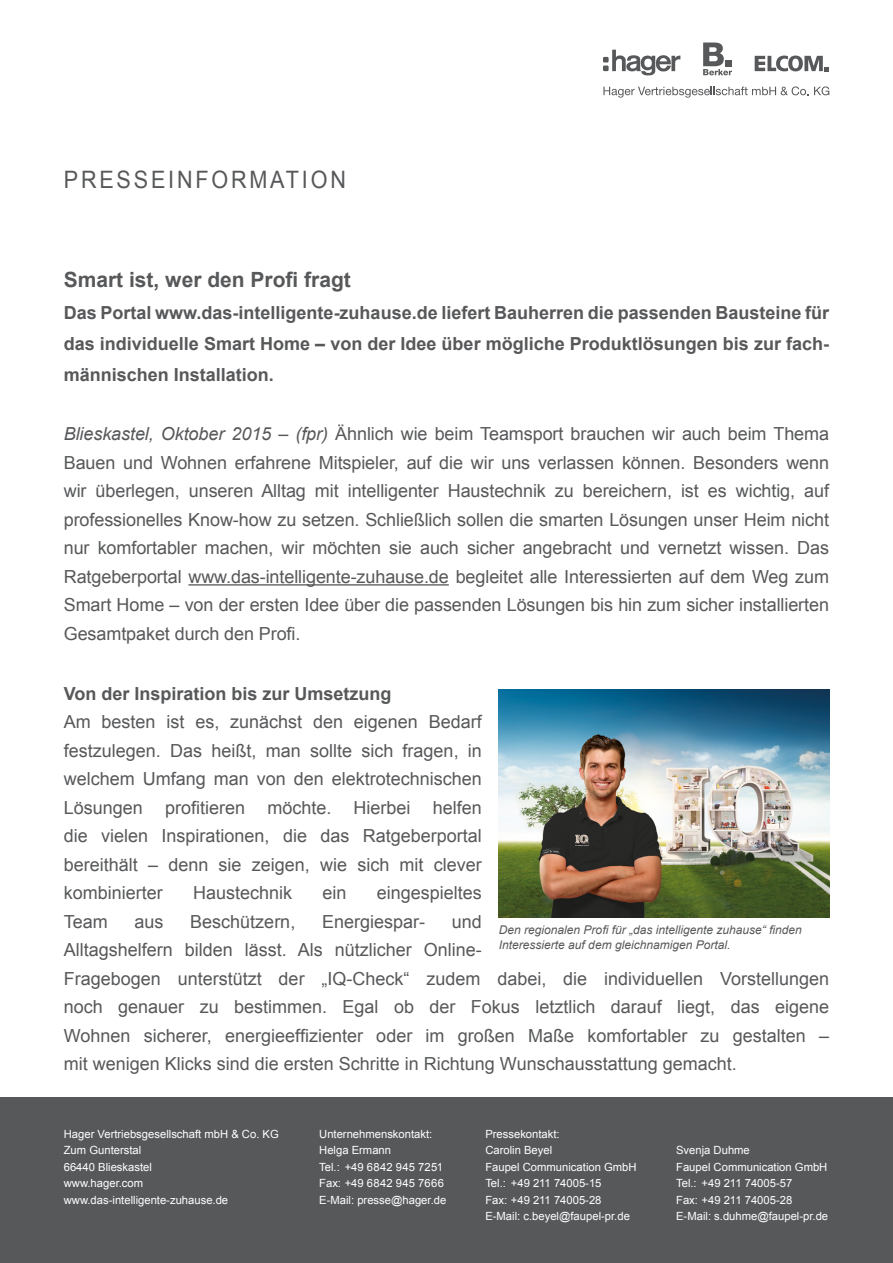
<style>
.page{position:relative;width:893px;height:1263px;background:#fff}
.page>*{position:absolute;margin:0;border:0;box-sizing:border-box;transform-origin:0 0}
.t1{font:24px "Arial";letter-spacing:.13em;color:#57585a;scale:.9 1}
._01_Headline{font:700 21px "Arial";color:#57585a}
._06_Abbinder_Fließte{font:18px/28.5px "Arial";color:#57585a;text-align:justify}
._03_Fliesstext{font:18px/28.5px "Arial";letter-spacing:-.005em;color:#57585a;text-align:justify}
._03_Fliesstext_Einle{font:700 18px/31.2px "Arial";color:#57585a;text-align:justify}
._03_Fliesstext-2{font:700 18px "Arial";color:#57585a}
._05_BU{font:italic 12px/15px "Arial";color:#57585a}
.t2{font:11.25px "Arial";color:#fff}
.t3{font:11.25px "Arial";letter-spacing:.02em;color:#fff}
.s1{font-style:italic}
</style>
<div class="page">
<svg style="left:603px;top:50px;width:77px;height:26px"></svg>
<svg style="left:703px;top:43px;width:29px;height:32px"></svg>
<svg style="left:755px;top:56px;width:74px;height:15px"></svg>
<svg style="left:603px;top:86px;width:226px;height:12px"></svg>
<div style="left:0;top:1097px;width:893px;height:166px;background:#57585a"></div>
<hr style="left:188px;top:584px;width:261px;height:1px;background:#57585a">
<img style="left:499px;top:690px;width:330px;height:227px">
<p class="t1" style="left:64px;top:163px;width:315px">PRESSEINFORMATION</p>
<p class="_01_Headline" style="left:64px;top:266px;width:289px">Smart ist, wer den Profi fragt</p>
<p class="_03_Fliesstext_Einle" style="left:64px;top:297px;width:767px">Das Portal www.das-intelligente-zuhause.de liefert Bauherren die passenden Bausteine für das individuelle Smart Home – von der Idee über mögliche Produktlösungen bis zur fach&shy;männischen Installation.</p>
<p class="_03_Fliesstext" style="left:64px;top:420px;width:767px"><span class="s1">Blieskastel, Oktober 2015 – (fpr)</span> Ähnlich wie beim Teamsport brauchen wir auch beim Thema Bauen und Wohnen erfahrene Mitspieler, auf die wir uns verlassen können. Besonders wenn wir überlegen, unseren Alltag mit intelligenter Haustechnik zu bereichern, ist es wichtig, auf professionelles Know-how zu setzen. Schließlich sollen die smarten Lösungen unser Heim nicht nur komfortabler machen, wir möchten sie auch sicher angebracht und vernetzt wissen. Das Ratgeberportal www.das-intelligente-zuhause.de begleitet alle Interessierten auf dem Weg zum Smart Home – von der ersten Idee über die passenden Lösungen bis hin zum sicher installierten Gesamtpaket durch den Profi.</p>
<p class="_03_Fliesstext-2" style="left:64px;top:681px;width:329px">Von der Inspiration bis zur Umsetzung</p>
<p class="_06_Abbinder_Fließte" style="left:64px;top:708px;width:420px">Am besten ist es, zunächst den eigenen Bedarf festzulegen. Das heißt, man sollte sich fragen, in welchem Umfang man von den elektrotechnischen Lösungen profitieren möchte. Hierbei helfen die vielen Inspirationen, die das Ratgeberportal bereithält – denn sie zeigen, wie sich mit clever kombinierter</p>
<p class="_06_Abbinder_Fließte" style="left:193px;top:879px;width:101px">Haustechnik</p>
<p class="_06_Abbinder_Fließte" style="left:322px;top:879px;width:26px">ein</p>
<p class="_06_Abbinder_Fließte" style="left:377px;top:879px;width:107px">eingespieltes</p>
<p class="_06_Abbinder_Fließte" style="left:64px;top:907px;width:46px">Team</p>
<p class="_06_Abbinder_Fließte" style="left:135px;top:907px;width:31px">aus</p>
<p class="_06_Abbinder_Fließte" style="left:190px;top:907px;width:107px">Beschützern,</p>
<p class="_06_Abbinder_Fließte" style="left:322px;top:907px;width:105px">Energiespar-</p>
<p class="_06_Abbinder_Fließte" style="left:64px;top:907px;width:767px;text-align:left;text-indent:388px">und<br>Alltagshelfern bilden lässt. Als nützlicher Online-<br>Fragebogen unterstützt der „IQ-Check“ zudem dabei, die individuellen Vorstellungen noch genauer zu bestimmen. Egal ob der Fokus letztlich darauf liegt, das eigene Wohnen sicherer, energieeffizienter oder im großen Maße komfortabler zu gestalten – mit wenigen Klicks sind die ersten Schritte in Richtung Wunschausstattung gemacht.</p>
<p class="_05_BU" style="left:499px;top:923px;width:304px">Den regionalen Profi für „das intelligente zuhause“ finden<br>Interessierte auf dem gleichnamigen Portal.</p>
<p class="t2" style="left:64px;top:1126px;width:217px">Hager Vertriebsgesellschaft mbH &amp; Co. KG</p>
<p class="t2" style="left:64px;top:1143px;width:79px">Zum Gunterstal</p>
<p class="t2" style="left:64px;top:1159px;width:90px">66440 Blieskastel</p>
<p class="t2" style="left:64px;top:1176px;width:81px">www.hager.com</p>
<p class="t2" style="left:64px;top:1192px;width:166px">www.das-intelligente-zuhause.de</p>
<p class="t2" style="left:319px;top:1126px;width:115px">Unternehmenskontakt:</p>
<p class="t2" style="left:319px;top:1143px;width:73px">Helga Ermann</p>
<p class="t2" style="left:319px;top:1159px;width:125px">Tel.: +49 6842 945 7251</p>
<p class="t3" style="left:319px;top:1176px;width:126px">Fax: +49 6842 945 7666</p>
<p class="t2" style="left:319px;top:1192px;width:129px">E-Mail: presse@hager.de</p>
<p class="t2" style="left:485px;top:1126px;width:76px">Pressekontakt:</p>
<p class="t2" style="left:485px;top:1143px;width:68px">Carolin Beyel</p>
<p class="t2" style="left:485px;top:1159px;width:153px">Faupel Communication GmbH</p>
<p class="t2" style="left:485px;top:1176px;width:118px">Tel.: +49 211 74005-15</p>
<p class="t2" style="left:485px;top:1192px;width:118px">Fax: +49 211 74005-28</p>
<p class="t2" style="left:485px;top:1209px;width:146px">E-Mail: c.beyel@faupel-pr.de</p>
<p class="t2" style="left:676px;top:1143px;width:75px">Svenja Duhme</p>
<p class="t2" style="left:676px;top:1159px;width:153px">Faupel Communication GmbH</p>
<p class="t2" style="left:676px;top:1176px;width:118px">Tel.: +49 211 74005-57</p>
<p class="t2" style="left:676px;top:1192px;width:118px">Fax: +49 211 74005-28</p>
<p class="t2" style="left:676px;top:1209px;width:154px">E-Mail: s.duhme@faupel-pr.de</p>
</div>
